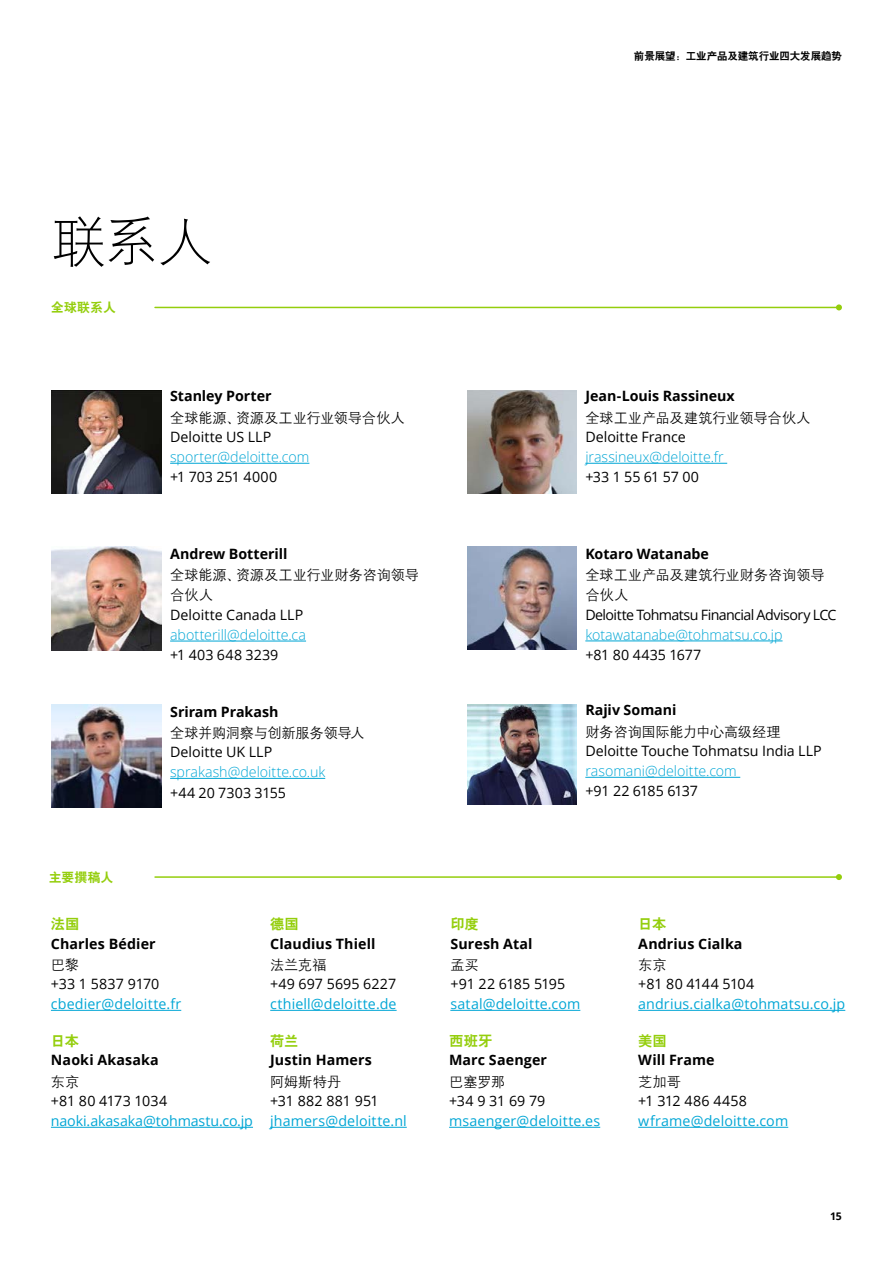
<style>
.page{position:relative;width:893px;height:1263px;background:#fff}
.page>*{position:absolute;margin:0;border:0;box-sizing:border-box;transform-origin:0 0}
.t1{font:55.5px "H Yg 1 gj";color:#000}
.t2{font:14.25px "Open Sans";letter-spacing:-.005em;color:#000}
.t3{font:700 14.25px "Open Sans";letter-spacing:.005em;color:#000}
.t4{font:14.25px "Open Sans";letter-spacing:.01em;color:#00a6d5}
.t5{font:300 14.25px "Open Sans";letter-spacing:-.005em;color:#00a6d5}
.t6{font:14.25px/20.2px "H Yg 2 gj";letter-spacing:-.015em;color:#000}
.t7{font:14.25px "Open Sans";letter-spacing:-.04em;color:#000}
.t8{font:14.25px "Open Sans";letter-spacing:-.015em;color:#00a6d5}
.t9{font:14.25px "Open Sans";letter-spacing:.015em;color:#000}
.t10{font:14.25px "H Yb 2 gj";color:#94ce0c}
.t11{font:14.25px "Open Sans";letter-spacing:-.035em;color:#000}
.t12{font:14.25px "Open Sans";letter-spacing:-.025em;color:#000}
.t13{font:12.75px "H Yb 2 gj";letter-spacing:.02em;color:#94ce0c}
.t14{font:10.5px "H Yb 2 gj";letter-spacing:-.01em;color:#000}
.t15{font:700 10.5px "Open Sans";color:#000}
.s1{font-family:"H Ya 6 gj"}
</style>
<div class="page">
<hr style="left:155px;top:307px;width:684px;height:1px;background:#94ce0c">
<svg style="left:836px;top:304px;width:6px;height:6px"></svg>
<hr style="left:155px;top:876px;width:684px;height:2px;background:#94ce0c">
<svg style="left:836px;top:874px;width:6px;height:6px"></svg>
<img style="left:467px;top:390px;width:110px;height:104px">
<img style="left:52px;top:390px;width:110px;height:104px">
<img style="left:52px;top:547px;width:110px;height:103px">
<img style="left:52px;top:704px;width:110px;height:104px">
<img style="left:467px;top:547px;width:109px;height:102px">
<img style="left:467px;top:704px;width:109px;height:101px">
<hr style="left:170px;top:463px;width:139px;height:1px;background:#00a6d5">
<hr style="left:170px;top:641px;width:136px;height:1px;background:#00a6d5">
<hr style="left:170px;top:778px;width:155px;height:1px;background:#00a6d5">
<hr style="left:585px;top:463px;width:142px;height:1px;background:#00a6d5">
<hr style="left:585px;top:640px;width:197px;height:1px;background:#00a6d5">
<hr style="left:585px;top:777px;width:155px;height:1px;background:#00a6d5">
<hr style="left:51px;top:1010px;width:130px;height:1px;background:#00a6d5">
<hr style="left:51px;top:1127px;width:202px;height:1px;background:#00a6d5">
<hr style="left:270px;top:1010px;width:127px;height:1px;background:#00a6d5">
<hr style="left:270px;top:1127px;width:137px;height:1px;background:#00a6d5">
<hr style="left:450px;top:1010px;width:130px;height:1px;background:#00a6d5">
<hr style="left:449px;top:1127px;width:151px;height:1px;background:#00a6d5">
<hr style="left:638px;top:1010px;width:207px;height:1px;background:#00a6d5">
<hr style="left:638px;top:1127px;width:150px;height:1px;background:#00a6d5">
<p class="t14" style="left:634px;top:51px;width:210px">前景展望<span class="s1">：</span>工业产品及建筑行业四大发展趋势</p>
<h1 class="t1" style="left:51px;top:214px;width:163px">联系人</h1>
<p class="t13" style="left:51px;top:301px;width:66px">全球联系人</p>
<p class="t3" style="left:170px;top:386px;width:103px">Stanley Porter</p>
<p class="t6" style="left:170px;top:407px;width:237px">全球能源<span class="s1">、</span>资源及工业行业领导合伙人</p>
<p class="t2" style="left:170px;top:427px;width:103px">Deloitte US LLP</p>
<p class="t5" style="left:170px;top:447px;width:141px">sporter@deloitte.com</p>
<p class="t2" style="left:170px;top:467px;width:109px">+1 703 251 4000</p>
<p class="t3" style="left:170px;top:544px;width:119px">Andrew Botterill</p>
<p class="t6" style="left:170px;top:565px;width:250px">全球能源<span class="s1">、</span>资源及工业行业财务咨询领导合伙人</p>
<p class="t2" style="left:170px;top:605px;width:135px">Deloitte Canada LLP</p>
<p class="t5" style="left:170px;top:625px;width:137px">abotterill@deloitte.ca</p>
<p class="t9" style="left:170px;top:645px;width:110px">+1 403 648 3239</p>
<p class="t13" style="left:49px;top:870px;width:66px">主要撰稿人</p>
<p class="t3" style="left:170px;top:701px;width:110px">Sriram Prakash</p>
<p class="t6" style="left:170px;top:722px;width:196px">全球并购洞察与创新服务领导人</p>
<p class="t2" style="left:170px;top:742px;width:104px">Deloitte UK LLP</p>
<p class="t5" style="left:170px;top:762px;width:157px">sprakash@deloitte.co.uk</p>
<p class="t2" style="left:170px;top:783px;width:117px">+44 20 7303 3155</p>
<p class="t10" style="left:51px;top:917px;width:30px">法国</p>
<p class="t3" style="left:51px;top:933px;width:106px">Charles Bédier</p>
<p class="t6" style="left:51px;top:954px;width:30px">巴黎</p>
<p class="t2" style="left:51px;top:974px;width:110px">+33 1 5837 9170</p>
<p class="t4" style="left:51px;top:994px;width:132px">cbedier@deloitte.fr</p>
<p class="t10" style="left:51px;top:1034px;width:30px">日本</p>
<p class="t3" style="left:51px;top:1050px;width:109px">Naoki Akasaka</p>
<p class="t6" style="left:51px;top:1071px;width:30px">东京</p>
<p class="t2" style="left:51px;top:1091px;width:118px">+81 80 4173 1034</p>
<p class="t8" style="left:51px;top:1111px;width:204px">naoki.akasaka@tohmastu.co.jp</p>
<p class="t10" style="left:270px;top:917px;width:30px">德国</p>
<p class="t3" style="left:270px;top:933px;width:107px">Claudius Thiell</p>
<p class="t6" style="left:270px;top:954px;width:58px">法兰克福</p>
<p class="t2" style="left:270px;top:974px;width:128px">+49 697 5695 6227</p>
<p class="t4" style="left:270px;top:994px;width:128px">cthiell@deloitte.de</p>
<p class="t10" style="left:270px;top:1034px;width:30px">荷兰</p>
<p class="t3" style="left:270px;top:1050px;width:103px">Justin Hamers</p>
<p class="t6" style="left:270px;top:1071px;width:73px">阿姆斯特丹</p>
<p class="t2" style="left:270px;top:1091px;width:110px">+31 882 881 951</p>
<p class="t4" style="left:270px;top:1111px;width:138px">jhamers@deloitte.nl</p>
<p class="t3" style="left:585px;top:386px;width:151px">Jean-Louis Rassineux</p>
<p class="t6" style="left:585px;top:407px;width:227px">全球工业产品及建筑行业领导合伙人</p>
<p class="t2" style="left:585px;top:427px;width:102px">Deloitte France</p>
<p class="t5" style="left:585px;top:447px;width:140px">jrassineux@deloitte.fr</p>
<p class="t2" style="left:585px;top:467px;width:115px">+33 1 55 61 57 00</p>
<p class="t3" style="left:585px;top:544px;width:125px">Kotaro Watanabe</p>
<p class="t6" style="left:585px;top:565px;width:241px">全球工业产品及建筑行业财务咨询领导合伙人</p>
<p class="t7" style="left:585px;top:605px;width:253px">Deloitte Tohmatsu Financial Advisory LCC</p>
<p class="t5" style="left:585px;top:625px;width:199px">kotawatanabe@tohmatsu.co.jp</p>
<p class="t2" style="left:585px;top:645px;width:117px">+81 80 4435 1677</p>
<p class="t3" style="left:585px;top:700px;width:93px">Rajiv Somani</p>
<p class="t6" style="left:585px;top:721px;width:197px">财务咨询国际能力中心高级经理</p>
<p class="t2" style="left:585px;top:741px;width:238px">Deloitte Touche Tohmatsu India LLP</p>
<p class="t5" style="left:585px;top:761px;width:153px">rasomani@deloitte.com</p>
<p class="t11" style="left:585px;top:781px;width:114px">+91 22 6185 6137</p>
<p class="t10" style="left:450px;top:917px;width:30px">印度</p>
<p class="t3" style="left:450px;top:933px;width:84px">Suresh Atal</p>
<p class="t6" style="left:450px;top:954px;width:30px">孟买</p>
<p class="t12" style="left:450px;top:974px;width:116px">+91 22 6185 5195</p>
<p class="t4" style="left:450px;top:994px;width:131px">satal@deloitte.com</p>
<p class="t10" style="left:449px;top:1034px;width:45px">西班牙</p>
<p class="t3" style="left:449px;top:1050px;width:99px">Marc Saenger</p>
<p class="t6" style="left:449px;top:1071px;width:58px">巴塞罗那</p>
<p class="t2" style="left:449px;top:1091px;width:98px">+34 9 31 69 79</p>
<p class="t4" style="left:449px;top:1111px;width:153px">msaenger@deloitte.es</p>
<p class="t10" style="left:638px;top:917px;width:30px">日本</p>
<p class="t3" style="left:638px;top:933px;width:106px">Andrius Cialka</p>
<p class="t6" style="left:638px;top:954px;width:30px">东京</p>
<p class="t2" style="left:638px;top:974px;width:118px">+81 80 4144 5104</p>
<p class="t4" style="left:638px;top:994px;width:209px">andrius.cialka@tohmatsu.co.jp</p>
<p class="t10" style="left:638px;top:1034px;width:30px">美国</p>
<p class="t3" style="left:638px;top:1050px;width:78px">Will Frame</p>
<p class="t6" style="left:638px;top:1071px;width:44px">芝加哥</p>
<p class="t9" style="left:638px;top:1091px;width:110px">+1 312 486 4458</p>
<p class="t4" style="left:638px;top:1111px;width:151px">wframe@deloitte.com</p>
<p class="t15" style="left:830px;top:1209px;width:13px">15</p>
</div>
